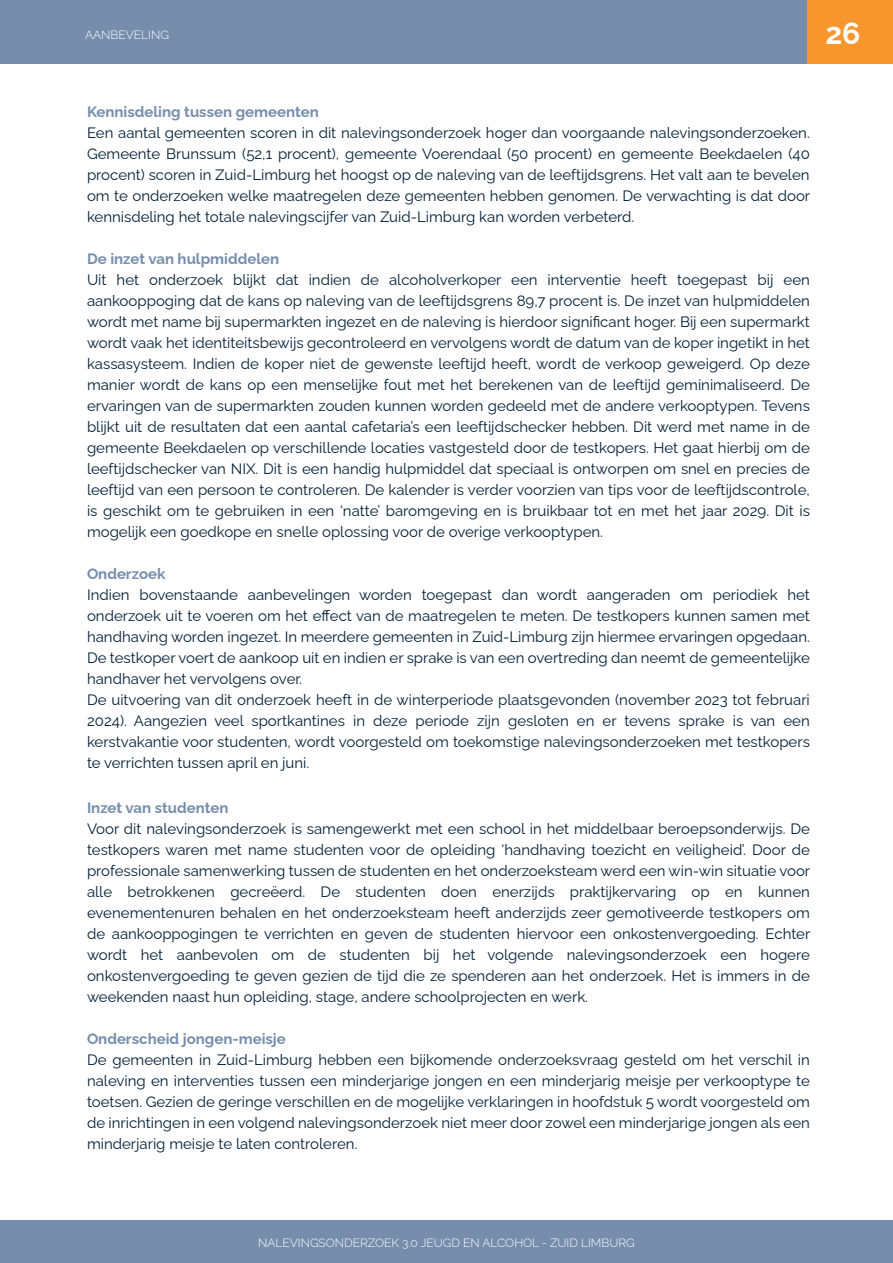
<style>
.page{position:relative;width:893px;height:1263px;background:#fff}
.page>*{position:absolute;margin:0;border:0;box-sizing:border-box;transform-origin:0 0}
.t1{font:700 30px "Raleway";color:#fff}
.t2{font:15px/21px "Raleway";color:#021f36;text-align:justify}
.t3{font:700 15px "Raleway";color:#768dac}
.t4{font:300 12px "Raleway";color:#fff}
</style>
<div class="page">
<div style="left:0;top:1220px;width:893px;height:43px;background:#768dac"></div>
<div style="left:0;top:0;width:808px;height:64px;background:#768dac"></div>
<div style="left:808px;top:0;width:85px;height:64px;background:#f7962c"></div>
<p class="t4" style="left:85px;top:25px;width:85px">AANBEVELING</p>
<h1 class="t1" style="left:825px;top:9px;width:37px">26</h1>
<p class="t3" style="left:87px;top:100px;width:233px">Kennisdeling tussen gemeenten</p>
<p class="t2" style="left:87px;top:121px;width:725px">Een aantal gemeenten scoren in dit nalevingsonderzoek hoger dan voorgaande nalevingsonderzoeken.<br>Gemeente Brunssum (52,1 procent), gemeente Voerendaal (50 procent) en gemeente Beekdaelen (40 procent) scoren in Zuid-Limburg het hoogst op de naleving van de leeftijdsgrens. Het valt aan te bevelen om te onderzoeken welke maatregelen deze gemeenten hebben genomen. De verwachting is dat door kennisdeling het totale nalevingscijfer van Zuid-Limburg kan worden verbeterd.</p>
<p class="t3" style="left:87px;top:247px;width:194px">De inzet van hulpmiddelen</p>
<p class="t2" style="left:87px;top:268px;width:724px">Uit het onderzoek blijkt dat indien de alcoholverkoper een interventie heeft toegepast bij een aankooppoging dat de kans op naleving van de leeftijdsgrens 89,7 procent is. De inzet van hulpmiddelen wordt met name bij supermarkten ingezet en de naleving is hierdoor significant hoger. Bij een supermarkt wordt vaak het identiteitsbewijs gecontroleerd en vervolgens wordt de datum van de koper ingetikt in het kassasysteem. Indien de koper niet de gewenste leeftijd heeft, wordt de verkoop geweigerd. Op deze manier wordt de kans op een menselijke fout met het berekenen van de leeftijd geminimaliseerd. De ervaringen van de supermarkten zouden kunnen worden gedeeld met de andere verkooptypen. Tevens blijkt uit de resultaten dat een aantal cafetaria’s een leeftijdschecker hebben. Dit werd met name in de gemeente Beekdaelen op verschillende locaties vastgesteld door de testkopers. Het gaat hierbij om de leeftijdschecker van NIX. Dit is een handig hulpmiddel dat speciaal is ontworpen om snel en precies de leeftijd van een persoon te controleren. De kalender is verder voorzien van tips voor de leeftijdscontrole, is geschikt om te gebruiken in een ‘natte’ baromgeving en is bruikbaar tot en met het jaar 2029. Dit is mogelijk een goedkope en snelle oplossing voor de overige verkooptypen.</p>
<p class="t3" style="left:87px;top:562px;width:80px">Onderzoek</p>
<p class="t2" style="left:87px;top:583px;width:724px;text-align:left">Indien bovenstaande aanbevelingen worden toegepast dan wordt aangeraden om periodiek het onderzoek uit te voeren om het effect van de maatregelen te meten. De testkopers kunnen samen met handhaving worden ingezet. In meerdere gemeenten in Zuid-Limburg zijn hiermee ervaringen opgedaan.<br>De testkoper voert de aankoop uit en indien er sprake is van een overtreding dan neemt de gemeentelijke handhaver het vervolgens over.<br>De uitvoering van dit onderzoek heeft in de winterperiode plaatsgevonden (november 2023 tot februari 2024). Aangezien veel sportkantines in deze periode zijn gesloten en er tevens sprake is van een kerstvakantie voor studenten, wordt voorgesteld om toekomstige nalevingsonderzoeken met testkopers te verrichten tussen april en juni.</p>
<p class="t3" style="left:87px;top:796px;width:143px">Inzet van studenten</p>
<p class="t2" style="left:87px;top:817px;width:725px">Voor dit nalevingsonderzoek is samengewerkt met een school in het middelbaar beroepsonderwijs. De testkopers waren met name studenten voor de opleiding ‘handhaving toezicht en veiligheid’. Door de professionale samenwerking tussen de studenten en het onderzoeksteam werd een win-win situatie voor alle betrokkenen gecreëerd. De studenten doen enerzijds praktijkervaring op en kunnen evenementenuren behalen en het onderzoeksteam heeft anderzijds zeer gemotiveerde testkopers om de aankooppogingen te verrichten en geven de studenten hiervoor een onkostenvergoeding. Echter wordt het aanbevolen om de studenten bij het volgende nalevingsonderzoek een hogere onkostenvergoeding te geven gezien de tijd die ze spenderen aan het onderzoek. Het is immers in de weekenden naast hun opleiding, stage, andere schoolprojecten en werk.</p>
<p class="t3" style="left:87px;top:1027px;width:200px">Onderscheid jongen-meisje</p>
<p class="t2" style="left:87px;top:1048px;width:724px">De gemeenten in Zuid-Limburg hebben een bijkomende onderzoeksvraag gesteld om het verschil in naleving en interventies tussen een minderjarige jongen en een minderjarig meisje per verkooptype te toetsen. Gezien de geringe verschillen en de mogelijke verklaringen in hoofdstuk 5 wordt voorgesteld om de inrichtingen in een volgend nalevingsonderzoek niet meer door zowel een minderjarige jongen als een minderjarig meisje te laten controleren.</p>
<p class="t4" style="left:258px;top:1233px;width:378px">NALEVINGSONDERZOEK 3.0 JEUGD EN ALCOHOL - ZUID LIMBURG</p>
</div>
